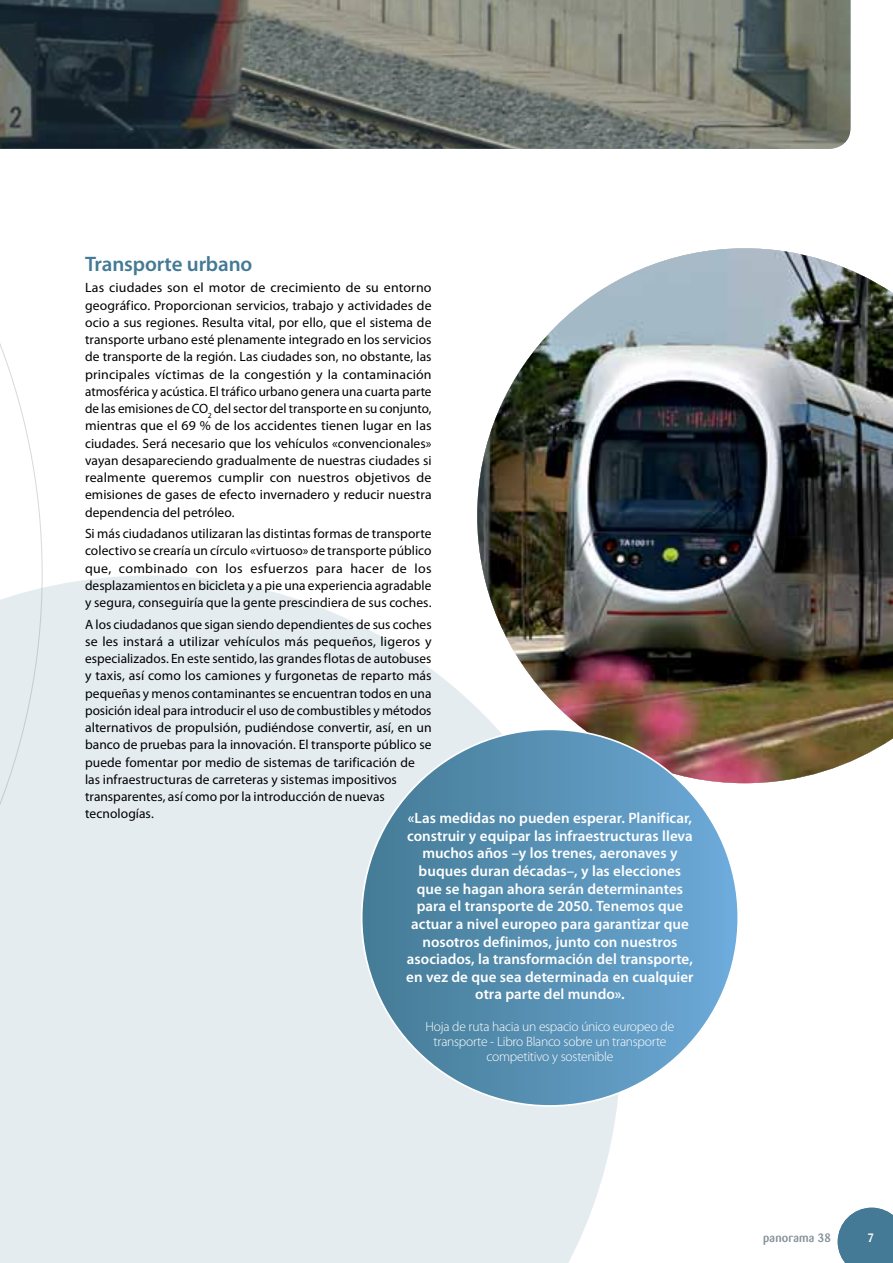
<style>
.page{position:relative;width:893px;height:1263px;background:#fff}
.page>*{position:absolute;margin:0;border:0;box-sizing:border-box;transform-origin:0 0}
.t1{font:600 21px "Myriad Pro";letter-spacing:-.005em;color:#447a95}
.t2{font:600 15px/17.7px "Myriad Pro";color:#fff;text-align:center}
.t3{font:13.5px/17.2px "Myriad Pro";letter-spacing:.005em;color:#000;text-align:justify}
.t4{font:300 13.5px/15px "Myriad Pro";letter-spacing:-.02em;color:#fff;text-align:center}
.t5{font:500 12px "Barmeno";letter-spacing:.02em;color:#839097}
.t6{font:500 12px "Barmeno";color:#fff}
</style>
<div class="page">
<div style="left:0;top:575px;width:618px;height:688px;background:#e5ecf0"></div>
<img style="left:477px;top:248px;width:416px;height:535px">
<img style="left:0;top:0;width:850px;height:149px">
<svg style="left:838px;top:1208px;width:55px;height:55px;background:#57879f"></svg>
<div style="left:362px;top:729px;width:376px;height:377px;background:linear-gradient(to right,#467b95,#6fabd9);border-radius:188px"></div>
<h1 class="t1" style="left:85px;top:250px;width:169px">Transporte urbano</h1>
<p class="t3" style="left:85px;top:279px;width:348px">Las ciudades son el motor de crecimiento de su entorno geográfico. Proporcionan servicios, trabajo y actividades de ocio a sus regiones. Resulta vital, por ello, que el sistema de transporte urbano esté plenamente integrado en los servicios de transporte de la región. Las ciudades son, no obstante, las principales víctimas de la congestión y la contaminación atmosférica y acústica. El tráfico urbano genera una cuarta parte de las emisiones de CO<sub>2</sub> del sector del transporte en su conjunto, mientras que el 69 % de los accidentes tienen lugar en las ciudades. Será necesario que los vehículos «convencionales» vayan desapareciendo gradualmente de nuestras ciudades si realmente queremos cumplir con nuestros objetivos de emisiones de gases de efecto invernadero y reducir nuestra dependencia del petróleo.</p>
<p class="t3" style="left:85px;top:525px;width:348px">Si más ciudadanos utilizaran las distintas formas de transporte colectivo se crearía un círculo «virtuoso» de transporte público que, combinado con los esfuerzos para hacer de los desplazamientos en bicicleta y a pie una experiencia agradable y segura, conseguiría que la gente prescindiera de sus coches.</p>
<p class="t3" style="left:85px;top:615px;width:348px;text-align:left">A los ciudadanos que sigan siendo dependientes de sus coches se les instará a utilizar vehículos más pequeños, ligeros y especializados. En este sentido, las grandes flotas de autobuses y taxis, así como los camiones y furgonetas de reparto más pequeñas y menos contaminantes se encuentran todos en una posición ideal para introducir el uso de combustibles y métodos alternativos de propulsión, pudiéndose convertir, así, en un banco de pruebas para la innovación. El transporte público se puede fomentar por medio de sistemas de tarificación de las infraestructuras de carreteras y sistemas impositivos transparentes, así como por la introducción de nuevas tecnologías.</p>
<p class="t2" style="left:406px;top:809px;width:289px">«Las medidas no pueden esperar. Planificar, construir y equipar las infraestructuras lleva muchos años –y los trenes, aeronaves y buques duran décadas–, y las elecciones que se hagan ahora serán determinantes para el transporte de 2050. Tenemos que actuar a nivel europeo para garantizar que nosotros definimos, junto con nuestros asociados, la transformación del transporte, en vez de que sea determinada en cualquier otra parte del mundo».</p>
<p class="t4" style="left:426px;top:1020px;width:250px">Hoja de ruta hacia un espacio único europeo de transporte - Libro Blanco sobre un transporte competitivo y sostenible</p>
<p class="t5" style="left:763px;top:1230px;width:69px">panorama 38</p>
<p class="t6" style="left:867px;top:1231px;width:8px">7</p>
</div>
